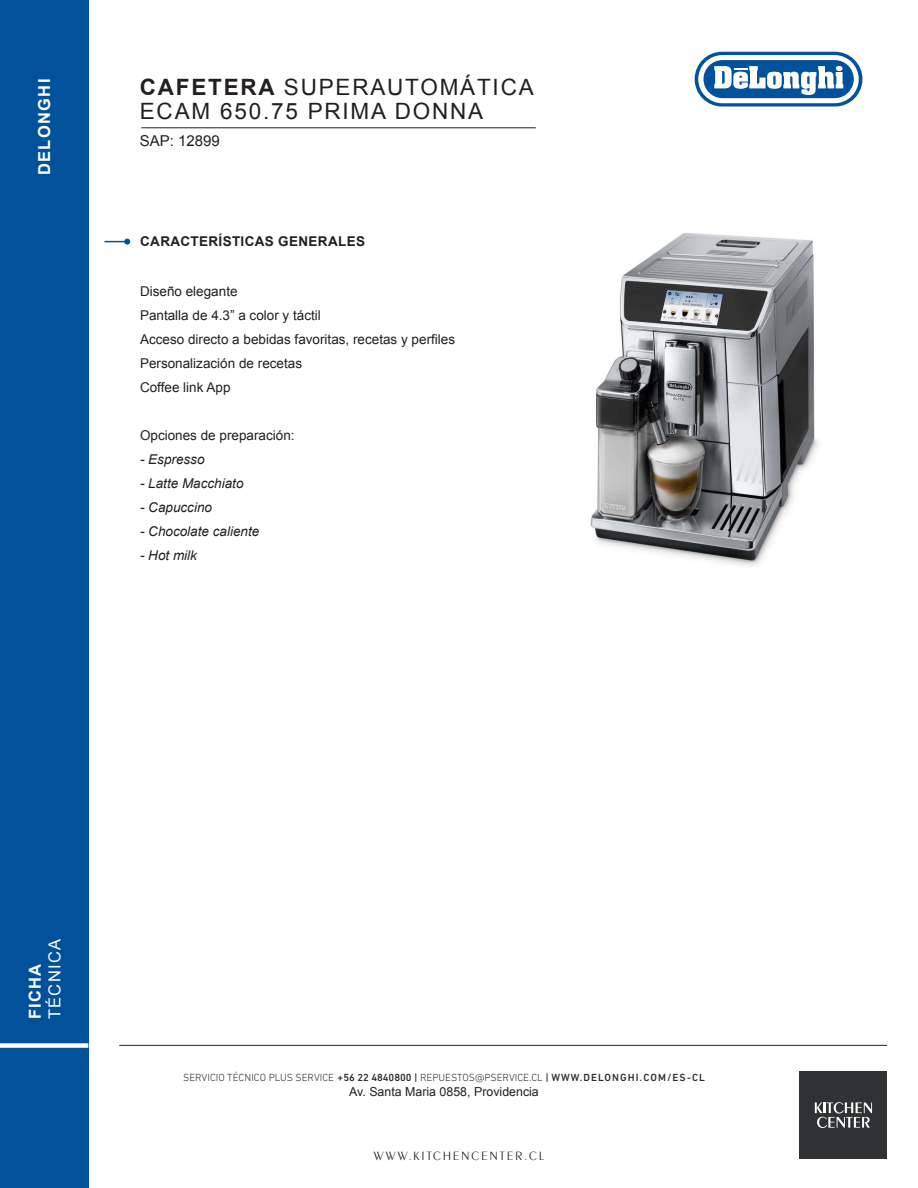
<style>
.page{position:relative;width:918px;height:1188px;background:#fff}
.page>*{position:absolute;margin:0;border:0;box-sizing:border-box;transform-origin:0 0}
.t1{font:22.5px "Arial";letter-spacing:.08em;color:#231f20}
.t2{font:700 16.5px "Arial";letter-spacing:.08em;color:#fff}
.t3{font:16.5px "Arial";letter-spacing:.08em;color:#fff}
.t4{font:15px "Arial";color:#231f20}
.t5{font:13.5px "Arial";color:#231f20}
.t6{font:italic 13.5px "Arial";color:#231f20}
.t7{font:700 13.5px "Arial";letter-spacing:.025em;color:#231f20}
.t8{font:12.45px "Arial";color:#231f20}
.t9{font:12.45px "Peignot D Ligh";letter-spacing:.175em;color:#231f20}
.t10{font:300 10.5px "DIN Next LT Pro";color:#292d2f}
.s1{font-weight:700}
.s2{font-weight:500}
</style>
<div class="page">
<hr style="left:119px;top:1045px;width:768px;height:1px;background:#231f20">
<div style="left:0;top:0;width:88px;height:1188px;background:#01529b"></div>
<div style="left:0;top:1043px;width:88px;height:5px;background:#fff"></div>
<div style="left:800px;top:1072px;width:87px;height:87px;background:#2f3133"></div>
<svg style="left:815px;top:1102px;width:57px;height:26px"></svg>
<svg style="left:694px;top:51px;width:169px;height:53px"></svg>
<svg style="left:695px;top:52px;width:167px;height:55px"></svg>
<div style="left:698px;top:55px;width:161px;height:48px;background:#fff;border-radius:24px"></div>
<div style="left:703px;top:60px;width:151px;height:38px;background:#01529b;border-radius:19px"></div>
<svg style="left:714px;top:66px;width:129px;height:29px"></svg>
<hr style="left:141px;top:127px;width:395px;height:1px;background:#231f20">
<svg style="left:105px;top:239px;width:25px;height:6px"></svg>
<img style="left:590px;top:233px;width:228px;height:333px">
<p class="t2" style="left:33px;top:175px;width:98px;rotate:-90deg">DELONGHI</p>
<p class="t1" style="left:140px;top:73px;width:395px"><span class="s1">CAFETERA</span> SUPERAUTOMÁTICA</p>
<p class="t1" style="left:140px;top:97px;width:345px">ECAM 650.75 PRIMA DONNA</p>
<p class="t4" style="left:140px;top:131px;width:82px">SAP: 12899</p>
<p class="t7" style="left:140px;top:232px;width:226px">CARACTERÍSTICAS GENERALES</p>
<p class="t5" style="left:140px;top:282px;width:99px">Diseño elegante</p>
<p class="t5" style="left:140px;top:306px;width:182px">Pantalla de 4.3” a color y táctil</p>
<p class="t5" style="left:140px;top:330px;width:317px">Acceso directo a bebidas favoritas, recetas y perfiles</p>
<p class="t5" style="left:140px;top:354px;width:164px">Personalización de recetas</p>
<p class="t5" style="left:140px;top:378px;width:92px">Coffee link App</p>
<p class="t5" style="left:140px;top:426px;width:156px">Opciones de preparación:</p>
<p class="t6" style="left:140px;top:450px;width:66px">- Espresso</p>
<p class="t6" style="left:140px;top:474px;width:105px">- Latte Macchiato</p>
<p class="t6" style="left:140px;top:498px;width:74px">- Capuccino</p>
<p class="t6" style="left:140px;top:522px;width:121px">- Chocolate caliente</p>
<p class="t6" style="left:140px;top:546px;width:58px">- Hot milk</p>
<p class="t3" style="left:44px;top:1019px;width:82px;rotate:-90deg">TÉCNICA</p>
<p class="t2" style="left:24px;top:1019px;width:57px;rotate:-90deg">FICHA</p>
<p class="t10" style="left:183px;top:1071px;width:523px">SERVICIO TÉCNICO PLUS SERVICE <span class="s2">+56 22 4840800 |</span> REPUESTOS@PSERVICE.CL <span class="s2">| WWW.DELONGHI.COM/ES-CL</span></p>
<p class="t8" style="left:349px;top:1083px;width:191px">Av. Santa Maria 0858, Providencia</p>
<p class="t9" style="left:374px;top:1149px;width:172px">WWW.KITCHENCENTER.CL</p>
</div>
